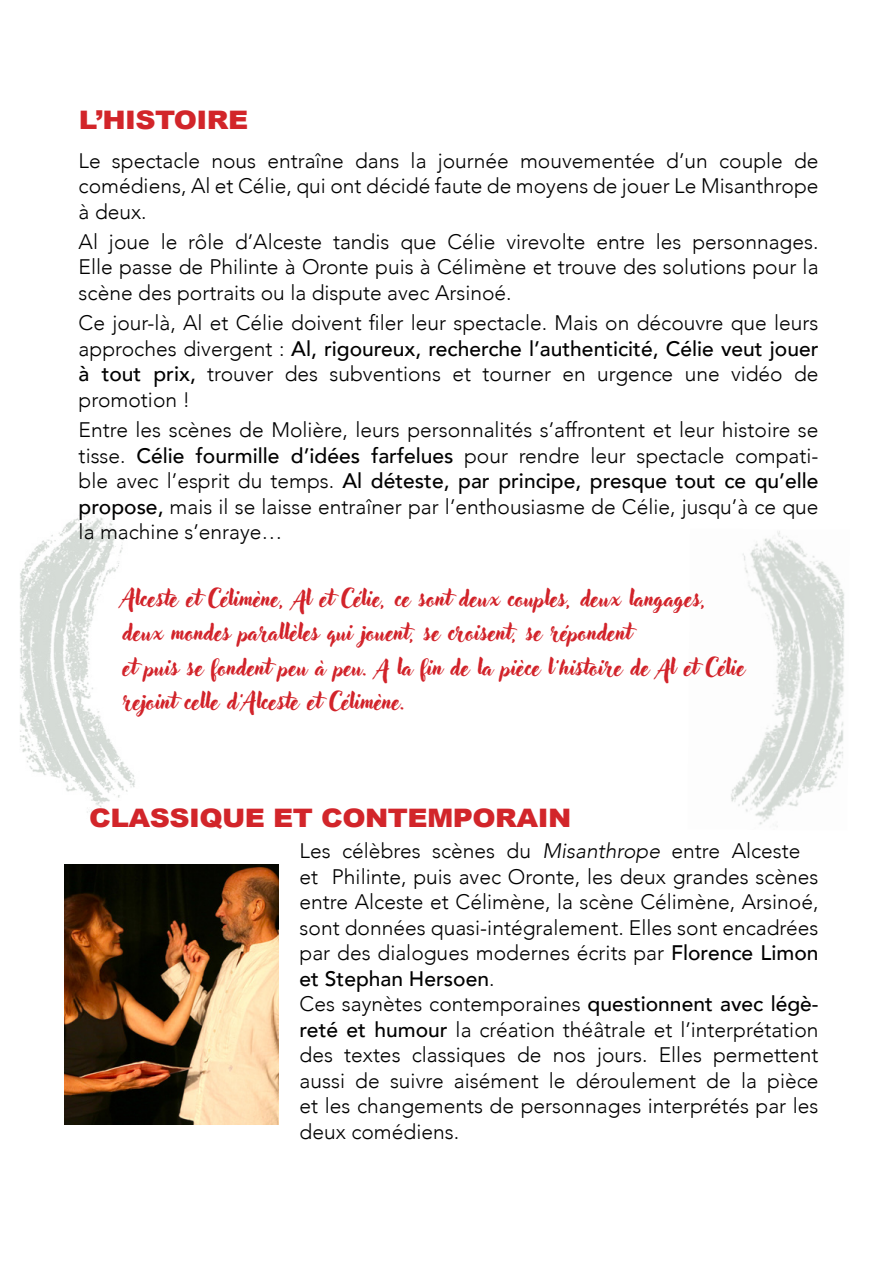
<style>
.page{position:relative;width:893px;height:1263px;background:#fff}
.page>*{position:absolute;margin:0;border:0;box-sizing:border-box;transform-origin:0 0}
.t1{font:900 25.5px "Arial";letter-spacing:-.02em;color:#d2252a;scale:1.1 1}
.t2{font:22.95px/34.5px "Adlery Pro";color:#d2232a}
.t3{font:300 21px/25.5px "Avenir";color:#000;text-align:justify}
.s1{font-weight:500}
.s2{font-style:italic}
</style>
<div class="page">
<img style="left:65px;top:864px;width:213px;height:261px">
<img style="left:20px;top:509px;width:115px;height:304px">
<img style="left:731px;top:531px;width:114px;height:296px">
<p class="t1" style="left:79px;top:101px;width:156px">L’HISTOIRE</p>
<p class="t3" style="left:79px;top:148px;width:741px">Le spectacle nous entraîne dans la journée mouvementée d’un couple de comédiens, Al et Célie, qui ont décidé faute de moyens de jouer Le Misanthrope à deux.</p>
<p class="t3" style="left:79px;top:229px;width:741px">Al joue le rôle d’Alceste tandis que Célie virevolte entre les personnages.<br>Elle passe de Philinte à Oronte puis à Célimène et trouve des solutions pour la scène des portraits ou la dispute avec Arsinoé.</p>
<p class="t3" style="left:79px;top:310px;width:741px">Ce jour-là, Al et Célie doivent filer leur spectacle. Mais on découvre que leurs approches divergent : <span class="s1">Al, rigoureux, recherche l’authenticité, Célie veut jouer à tout prix,</span> trouver des subventions et tourner en urgence une vidéo de promotion !</p>
<p class="t3" style="left:79px;top:417px;width:741px">Entre les scènes de Molière, leurs personnalités s’affrontent et leur histoire se tisse. <span class="s1">Célie fourmille d’idées farfelues</span> pour rendre leur spectacle compati&shy;ble avec l’esprit du temps. <span class="s1">Al déteste, par principe, presque tout ce qu’elle propose,</span> mais il se laisse entraîner par l’enthousiasme de Célie, jusqu’à ce que la machine s’enraye…</p>
<p class="t2" style="left:123px;top:581px;width:624px">Alceste et Célimène, Al et Célie, ce sont deux couples, deux langages, deux mondes parallèles qui jouent, se croisent, se répondent<br>et puis se fondent peu à peu. A la fin de la pièce l’histoire de Al et Célie rejoint celle d’Alceste et Célimène.</p>
<p class="t1" style="left:89px;top:799px;width:440px">CLASSIQUE ET CONTEMPORAIN</p>
<p class="t3" style="left:300px;top:838px;width:520px;text-align:left">Les célèbres scènes du <span class="s2">Misanthrope</span> entre Alceste et Philinte, puis avec Oronte, les deux grandes scènes entre Alceste et Célimène, la scène Célimène, Arsinoé, sont données quasi-intégralement. Elles sont encadrées par des dialogues modernes écrits par <span class="s1">Florence Limon et Stephan Hersoen</span>.<br>Ces saynètes contemporaines <span class="s1">questionnent avec légè&shy;reté et humour</span> la création théâtrale et l’interprétation des textes classiques de nos jours. Elles permettent aussi de suivre aisément le déroulement de la pièce et les changements de personnages interprétés par les deux comédiens.</p>
</div>
